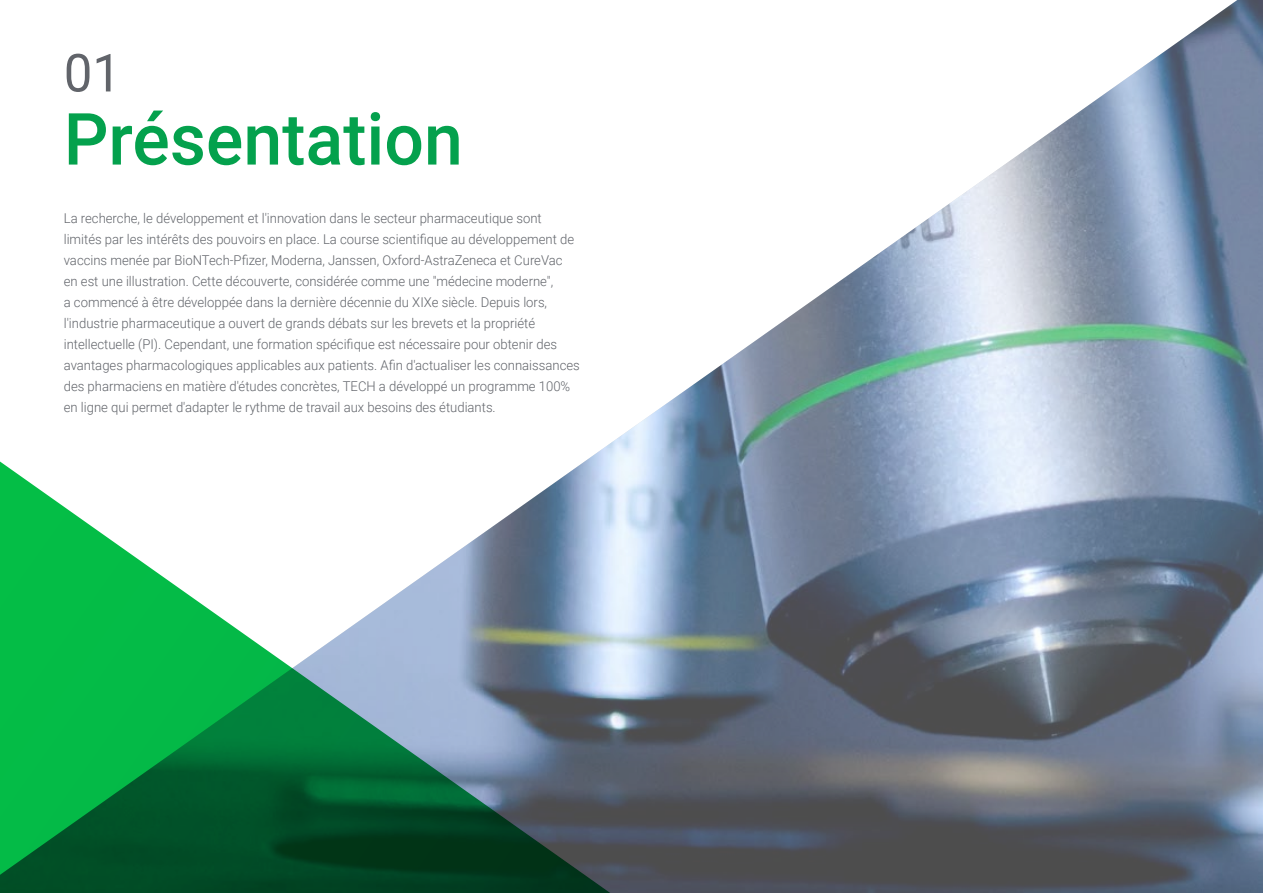
<style>
.page{position:relative;width:1263px;height:893px;background:#fff}
.page>*{position:absolute;margin:0;border:0;box-sizing:border-box;transform-origin:0 0}
.t1{font:500 72px "Roboto";color:#04a14d}
.t2{font:52.5px "Roboto";color:#61646a}
.t3{font:300 13.5px/21px "Roboto";color:#61646a}
</style>
<div class="page">
<img style="left:607px;top:0;width:656px;height:893px">
<svg style="left:0;top:446px;width:640px;height:447px"></svg>
<h2 class="t2" style="left:64px;top:36px;width:59px">01</h2>
<h1 class="t1" style="left:64px;top:89px;width:401px">Présentation</h1>
<p class="t3" style="left:64px;top:207px;width:517px">La recherche, le développement et l'innovation dans le secteur pharmaceutique sont limités par les intérêts des pouvoirs en place. La course scientifique au développement de vaccins menée par BioNTech-Pfizer, Moderna, Janssen, Oxford-AstraZeneca et CureVac en est une illustration. Cette découverte, considérée comme une "médecine moderne",<br>a commencé à être développée dans la dernière décennie du XIXe siècle. Depuis lors, l'industrie pharmaceutique a ouvert de grands débats sur les brevets et la propriété intellectuelle (PI). Cependant, une formation spécifique est nécessaire pour obtenir des avantages pharmacologiques applicables aux patients. Afin d'actualiser les connaissances des pharmaciens en matière d'études concrètes, TECH a développé un programme 100% en ligne qui permet d'adapter le rythme de travail aux besoins des étudiants.</p>
</div>
